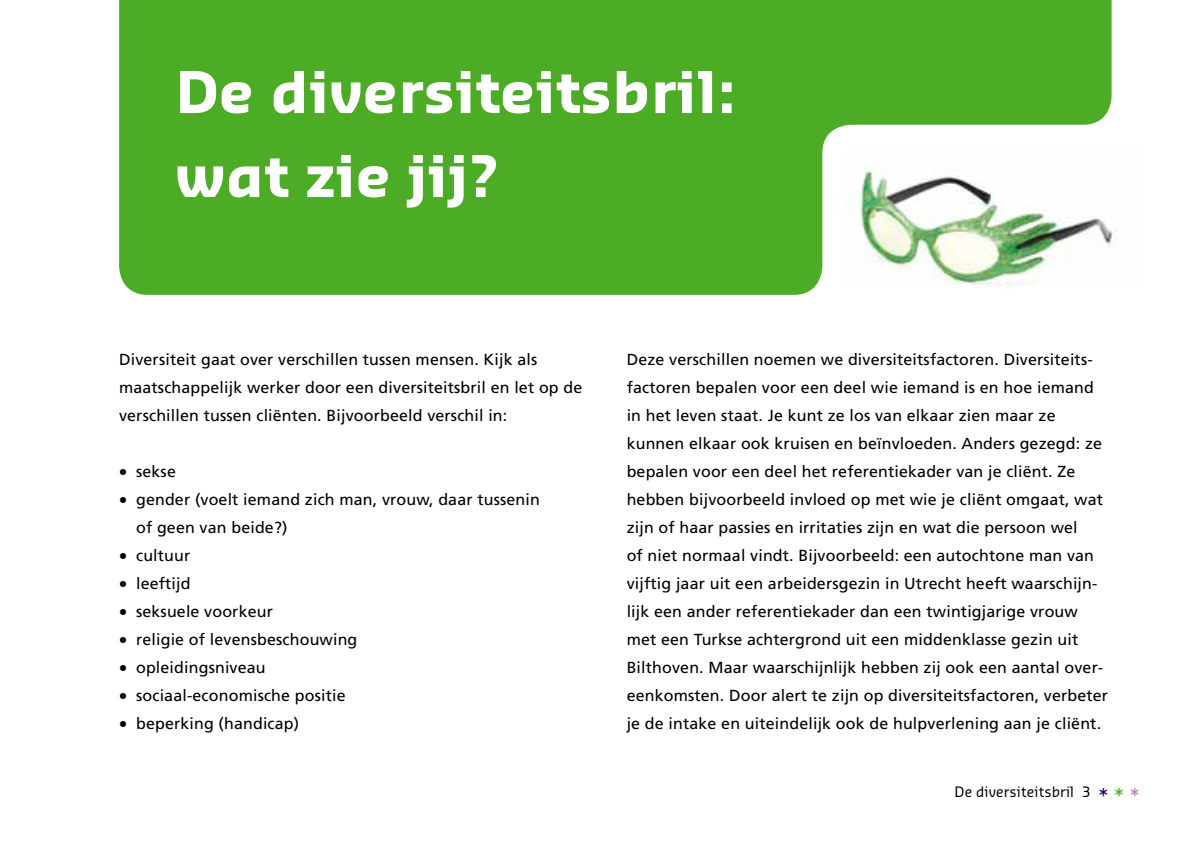
<style>
.page{position:relative;width:1191px;height:842px;background:#fff}
.page>*{position:absolute;margin:0;border:0;box-sizing:border-box;transform-origin:0 0}
.t1{font:700 56px/84px "Sansa";letter-spacing:.02em;color:#fff}
.t2{font:16px/28px "Frutiger";letter-spacing:.01em;color:#000}
.t3{font:14px "Sansa";letter-spacing:.01em;color:#000}
.s1{font-family:"Sansa";font-weight:700}
.s2{font-size:20px;color:#29015e}
.s3{font-size:20px;color:#4dac25}
.s4{font-size:20px;color:#b87fb4}
</style>
<div class="page">
<div style="left:119px;top:0;width:992px;height:295px;background:#4dac25"></div>
<img style="left:843px;top:148px;width:273px;height:140px">
<h1 class="t1" style="left:176px;top:48px;width:561px">De diversiteitsbril: wat zie jij?</h1>
<p class="t2" style="left:119px;top:345px;width:465px">Diversiteit gaat over verschillen tussen mensen. Kijk als maatschappelijk werker door een diversiteitsbril en let op de verschillen tussen cliënten. Bijvoorbeeld verschil in:</p>
<p class="t2" style="left:119px;top:457px;width:58px"><span class="s1">•</span> sekse</p>
<p class="t2" style="left:136px;top:485px;width:405px;text-indent:-17px"><span class="s1">•</span> gender (voelt iemand zich man, vrouw, daar tussenin of geen van beide?)</p>
<p class="t2" style="left:119px;top:541px;width:73px"><span class="s1">•</span> cultuur</p>
<p class="t2" style="left:119px;top:569px;width:73px"><span class="s1">•</span> leeftijd</p>
<p class="t2" style="left:119px;top:597px;width:155px"><span class="s1">•</span> seksuele voorkeur</p>
<p class="t2" style="left:119px;top:625px;width:240px"><span class="s1">•</span> religie of levensbeschouwing</p>
<p class="t2" style="left:119px;top:653px;width:148px"><span class="s1">•</span> opleidingsniveau</p>
<p class="t2" style="left:119px;top:681px;width:228px"><span class="s1">•</span> sociaal-economische positie</p>
<p class="t2" style="left:119px;top:709px;width:182px"><span class="s1">•</span> beperking (handicap)</p>
<p class="t2" style="left:626px;top:345px;width:483px">Deze verschillen noemen we diversiteitsfactoren. Diversiteits&shy;factoren bepalen voor een deel wie iemand is en hoe iemand in het leven staat. Je kunt ze los van elkaar zien maar ze kunnen elkaar ook kruisen en beïnvloeden. Anders gezegd: ze bepalen voor een deel het referentiekader van je cliënt. Ze hebben bijvoorbeeld invloed op met wie je cliënt omgaat, wat zijn of haar passies en irritaties zijn en wat die persoon wel<br>of niet normaal vindt. Bijvoorbeeld: een autochtone man van vijftig jaar uit een arbeidersgezin in Utrecht heeft waarschijn&shy;lijk een ander referentiekader dan een twintigjarige vrouw met een Turkse achtergrond uit een middenklasse gezin uit Bilthoven. Maar waarschijnlijk hebben zij ook een aantal over&shy;eenkomsten. Door alert te zijn op diversiteitsfactoren, verbeter je de intake en uiteindelijk ook de hulpverlening aan je cliënt.</p>
<p class="t3" style="left:954px;top:783px;width:187px">De diversiteitsbril 3 <span class="s2">*</span> <span class="s3">*</span> <span class="s4">*</span></p>
</div>
